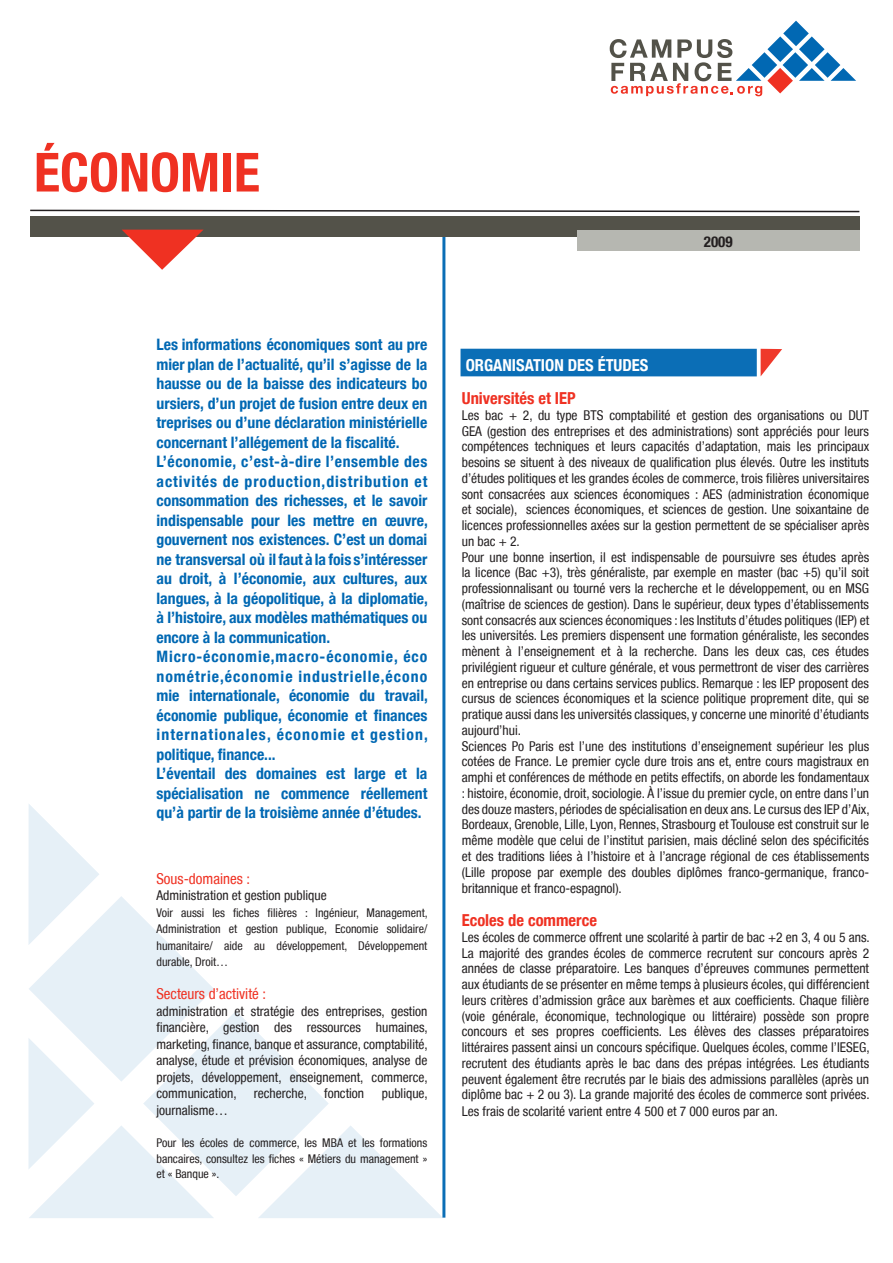
<style>
.page{position:relative;width:893px;height:1263px;background:#fff}
.page>*{position:absolute;margin:0;border:0;box-sizing:border-box;transform-origin:0 0}
.t1{font:700 condensed 54px "Helvetica Neue LT";color:#ef3122}
.t2{font:700 condensed 16.5px "Helvetica Neue LT";color:#ef3122}
.t3{font:700 condensed 16.5px "Helvetica Neue LT";color:#fff}
.t4{font:700 condensed 15.75px/19.5px "Helvetica Neue LT";color:#0168b3;text-align:justify}
.t5{font:condensed 15px "Helvetica Neue LT";color:#ef3122}
.t6{font:700 condensed 15px "Helvetica Neue LT";color:#231f20}
.t7{font:condensed 13.5px/15.8px "Helvetica Neue LT";color:#231f20;text-align:justify}
.t8{font:condensed 12px/16.5px "Helvetica Neue LT";color:#231f20;text-align:justify}
.s1{color:#fff}
</style>
<div class="page">
<div style="left:460px;top:349px;width:297px;height:27px;background:#0b6eb6"></div>
<svg style="left:761px;top:349px;width:21px;height:27px"></svg>
<svg style="left:610px;top:21px;width:246px;height:75px"></svg>
<hr style="left:442px;top:230px;width:3px;height:987px;background:#0168b3">
<div style="left:30px;top:216px;width:829px;height:21px;background:#535249"></div>
<svg style="left:30px;top:209px;width:830px;height:4px"></svg>
<svg style="left:122px;top:230px;width:81px;height:40px"></svg>
<div style="left:577px;top:230px;width:282px;height:20px;background:#b6b7b1"></div>
<svg style="left:28px;top:803px;width:415px;height:415px"></svg>
<p class="t1" style="left:34px;top:140px;width:227px">ÉCONOMIE</p>
<p class="t6" style="left:704px;top:233px;width:30px">2009</p>
<p class="t4" style="left:156px;top:335px;width:272px">Les<span class="s1">,</span>informations économiques sont au<span class="s1">,</span>pre mier<span class="s1">,</span>plan<span class="s1">,</span>de<span class="s1">,</span>l’actualité,<span class="s1">,</span>qu’il s’agisse de la hausse ou de la baisse des indicateurs bo ursiers,<span class="s1">,</span>d’un<span class="s1">,</span>projet<span class="s1">,</span>de<span class="s1">,</span>fusion<span class="s1">,</span>entre<span class="s1">,</span>deux<span class="s1">,</span>en treprises<span class="s1">,</span>ou<span class="s1">,</span>d’une<span class="s1">,</span>déclaration<span class="s1">.</span>ministérielle concernant<span class="s1">,</span>l’allégement<span class="s1">,</span>de<span class="s1">,</span>la fiscalité.</p>
<p class="t4" style="left:156px;top:452px;width:273px">L’économie,<span class="s1">,</span>c’est-à-dire<span class="s1">,</span>l’ensemble<span class="s1">,</span>des activités<span class="s1">,</span>de<span class="s1">,</span>production,distribution<span class="s1">,</span>et consommation des richesses, et le savoir indispensable pour les mettre en œuvre, gouvernent nos existences. C’est<span class="s1">,</span>un<span class="s1">,</span>domai ne<span class="s1">,</span>transversal<span class="s1">,</span>où<span class="s1">,</span>il faut à la fois s’intéresser au droit, à l’économie, aux cultures, aux langues, à la géopolitique, à la diplomatie, à l’histoire, aux modèles mathématiques ou encore à la communication.</p>
<p class="t4" style="left:156px;top:647px;width:273px">Micro-économie,macro-économie,<span class="s1">,</span>éco nométrie,économie<span class="s1">,</span>industrielle,écono mie internationale, économie du travail, économie publique, économie et finances internationales,<span class="s1">,</span>économie<span class="s1">,</span>et<span class="s1">,</span>gestion, politique, finance...</p>
<p class="t4" style="left:156px;top:764px;width:272px">L’éventail des domaines est large et la spécialisation ne commence réellement qu’à partir de la troisième année d’études.</p>
<p class="t5" style="left:156px;top:870px;width:95px">Sous-domaines :</p>
<p class="t7" style="left:156px;top:887px;width:172px">Administration et gestion publique</p>
<p class="t8" style="left:156px;top:904px;width:273px">Voir aussi les fiches filières : Ingénieur, Management, Administration et gestion publique, Economie solidaire/ humanitaire/ aide au développement, Développement durable, Droit…</p>
<p class="t5" style="left:156px;top:985px;width:111px">Secteurs d’activité :</p>
<p class="t7" style="left:156px;top:1002px;width:273px;line-height:16.5px">administration et stratégie des entreprises, gestion financière, gestion des ressources humaines, marketing, finance, banque et assurance, comptabilité, analyse, étude et prévision économiques, analyse de projets, développement, enseignement, commerce, communication,</p>
<p class="t7" style="left:254px;top:1085px;width:55px">recherche,</p>
<p class="t7" style="left:324px;top:1085px;width:41px">fonction</p>
<p class="t7" style="left:382px;top:1085px;width:47px">publique,</p>
<p class="t7" style="left:156px;top:1102px;width:73px">journalisme…</p>
<p class="t8" style="left:156px;top:1135px;width:272px;line-height:15.8px">Pour les écoles de commerce, les MBA et les formations bancaires, consultez les fiches « Métiers du management » et « Banque ».</p>
<p class="t3" style="left:466px;top:355px;width:184px">ORGANISATION DES ÉTUDES</p>
<p class="t2" style="left:462px;top:388px;width:115px">Universités et IEP</p>
<p class="t7" style="left:462px;top:407px;width:409px">Les bac + 2, du type BTS comptabilité et gestion des organisations ou DUT GEA (gestion des entreprises et des administrations) sont appréciés pour leurs compétences techniques et leurs capacités d’adaptation, mais les principaux besoins se situent à des niveaux de qualification plus élevés. Outre les instituts d’études politiques et les grandes écoles de commerce, trois filières universitaires sont consacrées aux sciences économiques : AES (administration économique et sociale), sciences économiques, et sciences de gestion. Une soixantaine de licences professionnelles axées sur la gestion permettent de se spécialiser après un bac + 2.</p>
<p class="t7" style="left:462px;top:549px;width:409px">Pour une bonne insertion, il est indispensable de poursuivre ses études après la licence (Bac +3), très généraliste, par exemple en master (bac +5) qu’il soit professionnalisant ou tourné vers la recherche et le développement, ou en MSG (maîtrise de sciences de gestion). Dans le supérieur, deux types d’établissements sont consacrés aux sciences économiques : les Instituts d’études politiques (IEP) et les universités. Les premiers dispensent une formation généraliste, les secondes mènent à l’enseignement et à la recherche. Dans les deux cas, ces études privilégient rigueur et culture générale, et vous permettront de viser des carrières en entreprise ou dans certains services publics. Remarque : les IEP proposent des cursus de sciences économiques et la science politique proprement dite, qui se pratique aussi dans les universités classiques, y concerne une minorité d’étudiants aujourd’hui.</p>
<p class="t7" style="left:462px;top:738px;width:409px">Sciences Po Paris est l’une des institutions d’enseignement supérieur les plus cotées de France. Le premier cycle dure trois ans et, entre cours magistraux en amphi et conférences de méthode en petits effectifs, on aborde les fondamentaux : histoire, économie, droit, sociologie. À l’issue du premier cycle, on entre dans l’un des douze masters, périodes de spécialisation en deux ans. Le cursus des IEP d’Aix, Bordeaux, Grenoble, Lille, Lyon, Rennes, Strasbourg et Toulouse est construit sur le même modèle que celui de l’institut parisien, mais décliné selon des spécificités et des traditions liées à l’histoire et à l’ancrage régional de ces établissements (Lille propose par exemple des doubles diplômes franco-germanique, franco&shy;britannique et franco-espagnol).</p>
<p class="t2" style="left:462px;top:910px;width:137px">Ecoles de commerce</p>
<p class="t7" style="left:462px;top:929px;width:409px">Les écoles de commerce offrent une scolarité à partir de bac +2 en 3, 4 ou 5 ans.</p>
<p class="t7" style="left:462px;top:945px;width:409px">La majorité des grandes écoles de commerce recrutent sur concours après 2 années de classe préparatoire. Les banques d’épreuves communes permettent aux étudiants de se présenter en même temps à plusieurs écoles, qui différencient leurs critères d’admission grâce aux barèmes et aux coefficients. Chaque filière (voie générale, économique, technologique ou littéraire) possède son propre concours et ses propres coefficients. Les élèves des classes préparatoires littéraires passent ainsi un concours spécifique. Quelques écoles, comme l’IESEG, recrutent des étudiants après le bac dans des prépas intégrées. Les étudiants peuvent également être recrutés par le biais des admissions parallèles (après un diplôme bac + 2 ou 3). La grande majorité des écoles de commerce sont privées.<br>Les frais de scolarité varient entre 4 500 et 7 000 euros par an.</p>
</div>
